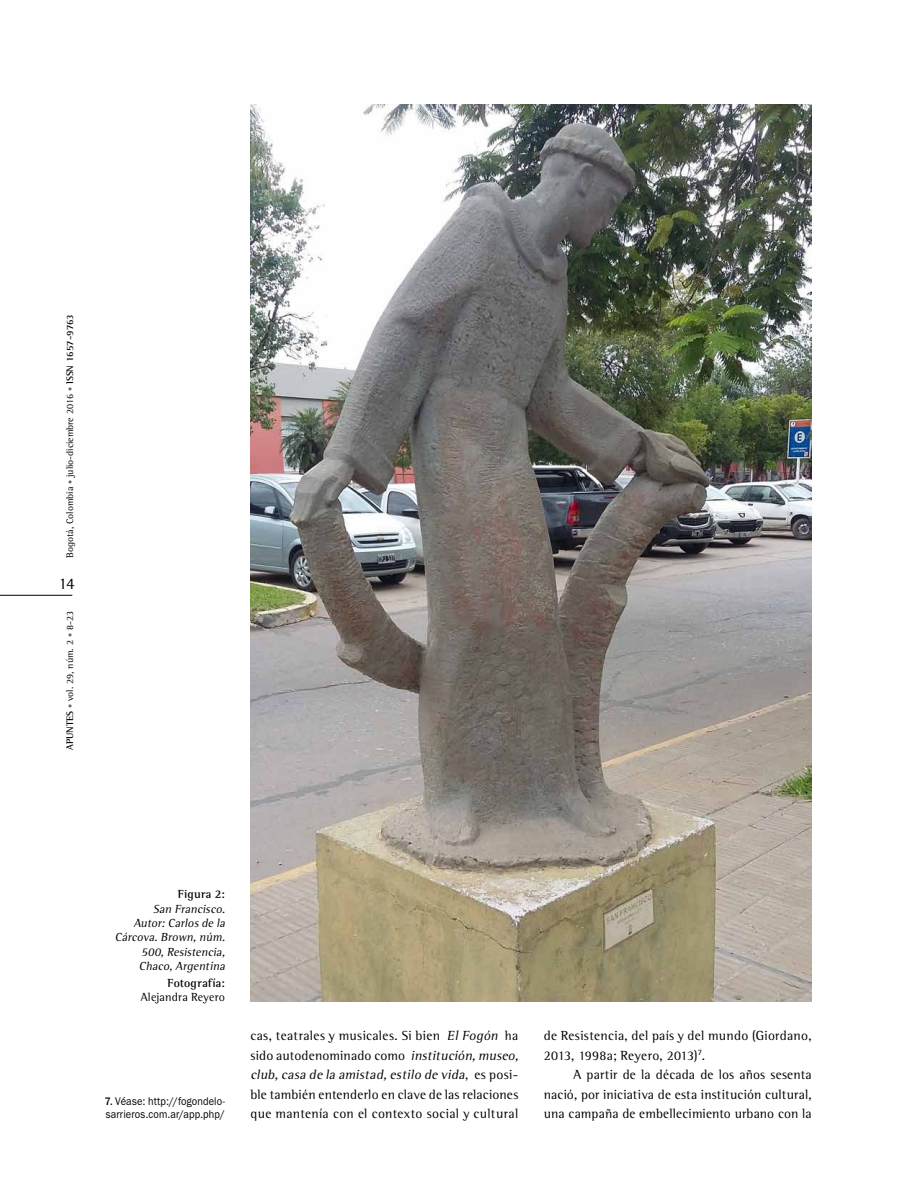
<style>
.page{position:relative;width:918px;height:1188px;background:#fff}
.page>*{position:absolute;margin:0;border:0;box-sizing:border-box;transform-origin:0 0}
.t1{font:16.5px "Agfa Rotis Semi Serif";color:#000}
.t2{font:13.5px/19.5px "Agfa Rotis Semi Serif";letter-spacing:.015em;color:#000}
.t3{font:italic 12px/14.4px "Agfa Rotis Semi Serif";color:#000;text-align:right}
.t4{font:700 12px "Agfa Rotis Semi Serif";letter-spacing:.01em;color:#000}
.t5{font:12px "Agfa Rotis Semi Serif";letter-spacing:.02em;color:#000}
.t6{font:11.25px/13.5px "ITC Franklin Gothic Std";letter-spacing:.01em;color:#000;scale:.9 1}
.t7{font:9.75px "Agfa Rotis Semi Serif";color:#000}
.s1{font-size:8.25px;color:#636466}
.s2{font-weight:700}
.s3{font-weight:500}
.s4{font-style:italic}
</style>
<div class="page">
<hr style="left:0;top:595px;width:72px;height:1px;background:#000">
<img style="left:250px;top:104px;width:562px;height:897px">
<p class="t7" style="left:64px;top:558px;width:245px;rotate:-90deg">Bogotá, Colombia <span class="s1">•</span> julio-diciembre 2016 <span class="s1">•</span> <span class="s2">ISSN 1657-9763</span></p>
<p class="t1" style="left:59px;top:574px;width:18px">14</p>
<p class="t7" style="left:64px;top:750px;width:140px;rotate:-90deg"><span class="s2">APUNTES</span> <span class="s1">•</span> vol. 29, núm. 2 <span class="s1">•</span> 8-23</p>
<p class="t4" style="left:178px;top:887px;width:49px">Figura 2:</p>
<p class="t3" style="left:115px;top:901px;width:114px">San Francisco.<br>Autor:Carlosde la<br>Cárcova.Brown,núm.<br>500,Resistencia,<br>Chaco,Argentina</p>
<p class="t4" style="left:168px;top:976px;width:59px">Fotografía:</p>
<p class="t5" style="left:141px;top:990px;width:86px">Alejandra Reyero</p>
<p class="t6" style="left:105px;top:1094px;width:135px"><span class="s3">7.</span> Véase: http://fogondelo&shy;sarrieros.com.ar/app.php/</p>
<p class="t2" style="left:250px;top:1026px;width:272px">cas, teatrales y musicales. Si bien <span class="s4">El Fogón</span> ha sido autodenominado como <span class="s4">institución,museo, club,casa de la amistad,estilo de vida</span>, e s p o s i - ble también entenderlo en clave de las relaciones que mantenía con el contexto social y cultural</p>
<p class="t2" style="left:544px;top:1026px;width:269px">de Resistencia, del país y del mundo (Giordano,<br>2013, 1998a; Reyero, 2013)<sup>7</sup>.</p>
<p class="t2" style="left:544px;top:1065px;width:269px;text-align:justify;text-indent:30px">A partir de la década de los años sesenta nació, por iniciativa de esta institución cultural, una campaña de embellecimiento urbano con la</p>
</div>
